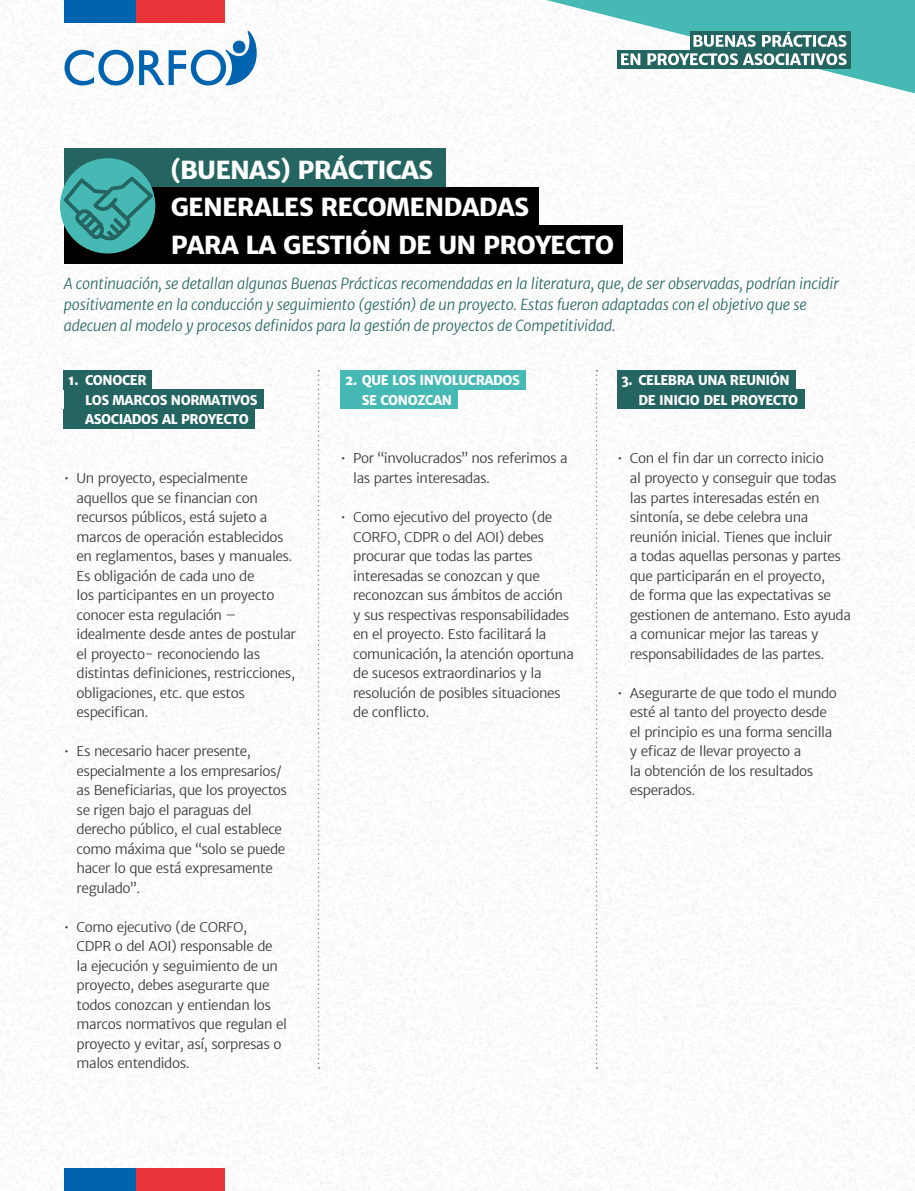
<style>
.page{position:relative;width:915px;height:1191px;background:#fff}
.page>*{position:absolute;margin:0;border:0;box-sizing:border-box;transform-origin:0 0}
.t1{font:800 24.9px/37.3px "Merriweather Sans";letter-spacing:-.03em;color:#fff}
.t2{font:italic 300 15px/21px "Merriweather Sans";letter-spacing:-.01em;color:#246461}
.t3{font:300 13.5px/19.5px "Merriweather Sans";letter-spacing:-.03em;color:#3c3c3b}
.t4{font:800 13.5px/19.5px "Merriweather Sans";letter-spacing:-.03em;color:#fff;scale:.95 1}
</style>
<div class="page">
<img style="left:0;top:0;width:914px;height:1191px">
<svg style="left:64px;top:31px;width:192px;height:54px"></svg>
<div style="left:64px;top:0;width:72px;height:22px;background:#0063af"></div>
<div style="left:136px;top:0;width:89px;height:22px;background:#e73439"></div>
<div style="left:64px;top:1168px;width:72px;height:23px;background:#0063af"></div>
<div style="left:136px;top:1168px;width:89px;height:23px;background:#e73439"></div>
<svg style="left:506px;top:0;width:408px;height:99px"></svg>
<div style="left:64px;top:149px;width:381px;height:38px;background:#246461"></div>
<div style="left:64px;top:187px;width:474px;height:38px;background:#000"></div>
<div style="left:64px;top:225px;width:558px;height:38px;background:#000"></div>
<div style="left:64px;top:370px;width:88px;height:20px;background:#246461"></div>
<div style="left:340px;top:370px;width:185px;height:20px;background:#47b9b4"></div>
<div style="left:617px;top:370px;width:178px;height:20px;background:#246461"></div>
<div style="left:64px;top:409px;width:191px;height:20px;background:#246461"></div>
<div style="left:64px;top:389px;width:199px;height:20px;background:#246461"></div>
<div style="left:340px;top:389px;width:117px;height:20px;background:#47b9b4"></div>
<div style="left:617px;top:389px;width:187px;height:20px;background:#246461"></div>
<svg style="left:317px;top:370px;width:2px;height:698px"></svg>
<svg style="left:595px;top:370px;width:2px;height:698px"></svg>
<div style="left:60px;top:158px;width:95px;height:95px;background:#47b9b4;border-radius:50%"></div>
<svg style="left:61px;top:174px;width:95px;height:69px"></svg>
<h1 class="t1" style="left:171px;top:151px;width:445px">(BUENAS) PRÁCTICAS<br>GENERALES RECOMENDADAS<br>PARA LA GESTIÓN DE UN PROYECTO</h1>
<p class="t2" style="left:64px;top:273px;width:776px">A continuación, se detallan algunas Buenas Prácticas recomendadas en la literatura, que, de ser observadas, podrían incidir positivamente en la conducción y seguimiento (gestión) de un proyecto. Estas fueron adaptadas con el objetivo que se adecuen al modelo y procesos definidos para la gestión de proyectos de Competitividad.</p>
<p class="t4" style="left:85px;top:371px;width:183px;text-indent:-17px">1. CONOCER<br>LOS MARCOS NORMATIVOS<br>ASOCIADOS AL PROYECTO</p>
<p class="t3" style="left:77px;top:468px;width:221px;text-indent:-13px">• Un proyecto, especialmente aquellos que se financian con recursos públicos, está sujeto a marcos de operación establecidos en reglamentos, bases y manuales.<br>Es obligación de cada uno de<br>los participantes en un proyecto conocer esta regulación – idealmente desde antes de postular el proyecto- reconociendo las distintas definiciones, restricciones, obligaciones, etc. que estos especifican.</p>
<p class="t3" style="left:77px;top:741px;width:212px;text-indent:-13px">• Es necesario hacer presente, especialmente a los empresarios/ as Beneficiarias, que los proyectos se rigen bajo el paraguas del derecho público, el cual establece como máxima que “solo se puede hacer lo que está expresamente regulado”.</p>
<p class="t3" style="left:77px;top:916px;width:212px;text-indent:-13px">• Como ejecutivo (de CORFO,<br>CDPR o del AOI) responsable de la ejecución y seguimiento de un proyecto, debes asegurarte que todos conozcan y entiendan los marcos normativos que regulan el proyecto y evitar, así, sorpresas o malos entendidos.</p>
<p class="t4" style="left:361px;top:371px;width:168px;text-indent:-17px">2. QUE LOS INVOLUCRADOS<br>SE CONOZCAN</p>
<p class="t3" style="left:353px;top:449px;width:216px;text-indent:-13px">• Por “involucrados” nos referimos a las partes interesadas.</p>
<p class="t3" style="left:353px;top:507px;width:222px;text-indent:-13px">• Como ejecutivo del proyecto (de<br>CORFO, CDPR o del AOI) debes procurar que todas las partes interesadas se conozcan y que reconozcan sus ámbitos de acción<br>y sus respectivas responsabilidades en el proyecto. Esto facilitará la comunicación, la atención oportuna de sucesos extraordinarios y la resolución de posibles situaciones de conflicto.</p>
<p class="t4" style="left:638px;top:371px;width:170px;text-indent:-17px">3. CELEBRA UNA REUNIÓN<br>DE INICIO DEL PROYECTO</p>
<p class="t3" style="left:629px;top:449px;width:222px;text-indent:-13px">• Con el fin dar un correcto inicio<br>al proyecto y conseguir que todas las partes interesadas estén en sintonía, se debe celebra una reunión inicial. Tienes que incluir<br>a todas aquellas personas y partes que participarán en el proyecto,<br>de forma que las expectativas se gestionen de antemano. Esto ayuda a comunicar mejor las tareas y responsabilidades de las partes.</p>
<p class="t3" style="left:629px;top:683px;width:208px;text-indent:-13px">• Asegurarte de que todo el mundo esté al tanto del proyecto desde el principio es una forma sencilla y eficaz de llevar proyecto a<br>la obtención de los resultados esperados.</p>
</div>
